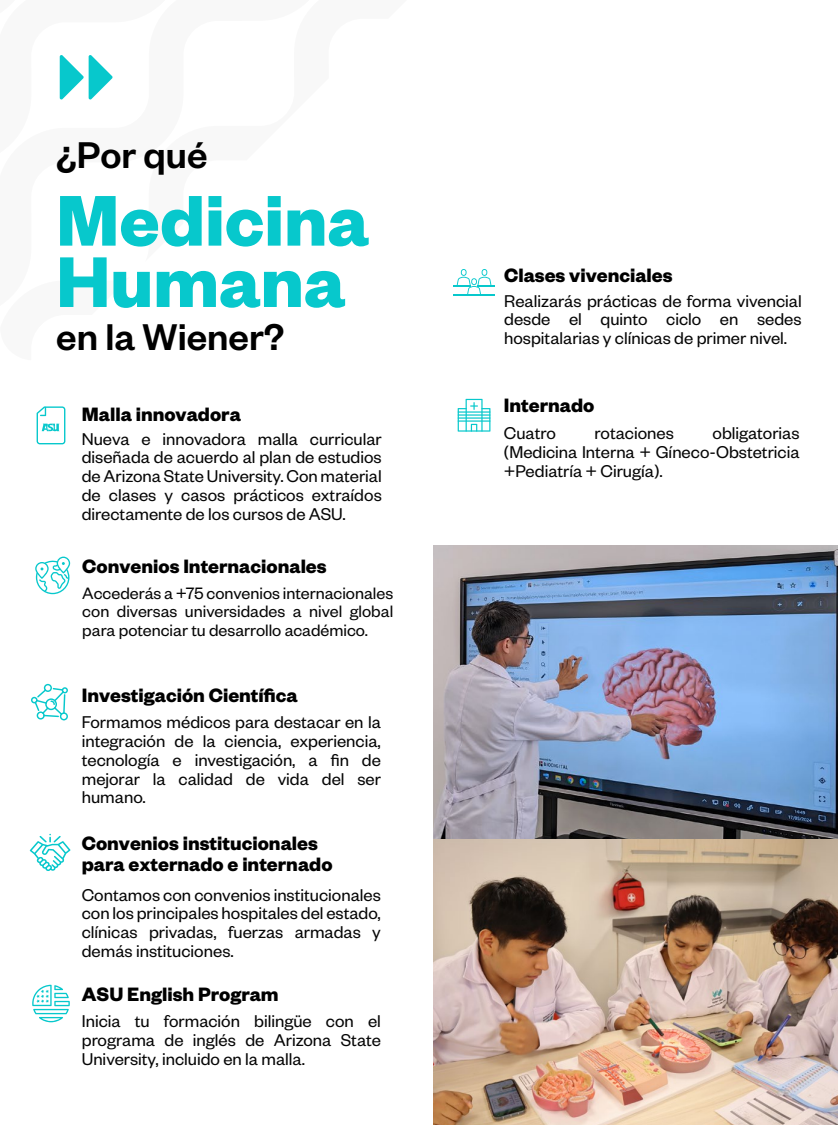
<style>
.page{position:relative;width:838px;height:1125px;background:#fff}
.page>*{position:absolute;margin:0;border:0;box-sizing:border-box;transform-origin:0 0}
.t1{font:700 78.75px/61.4px "Founders Grotesk";color:#07c8cc}
.t2{font:500 40.88px "Founders Grotesk";color:#000}
.t3{font:700 21.25px/20.5px "Founders Grotesk";color:#000}
.t4{font:18.75px/18.8px "Founders Grotesk";color:#060606;text-align:justify}
.t5{font:18.12px/18.8px "Founders Grotesk";color:#060606;text-align:justify}
</style>
<div class="page">
<svg style="left:60px;top:55px;width:53px;height:45px"></svg>
<svg style="left:32px;top:985px;width:38px;height:37px"></svg>
<svg style="left:37px;top:406px;width:28px;height:38px"></svg>
<svg style="left:35px;top:557px;width:35px;height:37px"></svg>
<svg style="left:31px;top:684px;width:37px;height:36px"></svg>
<svg style="left:30px;top:834px;width:40px;height:37px"></svg>
<svg style="left:457px;top:399px;width:33px;height:33px"></svg>
<img style="left:433px;top:545px;width:405px;height:580px">
<hr style="left:453px;top:294px;width:41px;height:2px;background:#07c8cc">
<svg style="left:453px;top:269px;width:41px;height:25px"></svg>
<h2 class="t2" style="left:56px;top:129px;width:153px">¿Por qué</h2>
<h1 class="t1" style="left:56px;top:186px;width:314px">Medicina<br>Humana</h1>
<h2 class="t2" style="left:56px;top:312px;width:230px">en la Wiener?</h2>
<p class="t3" style="left:82px;top:403px;width:161px">Malla innovadora</p>
<p class="t4" style="left:82px;top:428px;width:301px">Nueva e innovadora malla curricular diseñada de acuerdo al plan de estudios de Arizona State University. Con material de clases y casos prácticos extraídos directamente de los cursos de ASU.</p>
<p class="t3" style="left:82px;top:555px;width:246px">Convenios Internacionales</p>
<p class="t5" style="left:82px;top:582px;width:312px">Accederás a +75 convenios internacionales con diversas universidades a nivel global para potenciar tu desarrollo académico.</p>
<p class="t3" style="left:82px;top:683px;width:217px">Investigación Científica</p>
<p class="t4" style="left:82px;top:712px;width:300px">Formamos médicos para destacar en la integración de la ciencia, experiencia, tecnología e investigación, a fin de mejorar la calidad de vida del ser humano.</p>
<p class="t3" style="left:82px;top:832px;width:252px">Convenios institucionales para externado e internado</p>
<p class="t4" style="left:82px;top:884px;width:300px">Contamos con convenios institucionales con los principales hospitales del estado, clínicas privadas, fuerzas armadas y demás instituciones.</p>
<p class="t3" style="left:82px;top:982px;width:198px">ASU English Program</p>
<p class="t4" style="left:82px;top:1011px;width:300px">Inicia tu formación bilingüe con el programa de inglés de Arizona State University, incluido en la malla.</p>
<p class="t3" style="left:504px;top:263px;width:170px">Clases vivenciales</p>
<p class="t4" style="left:504px;top:290px;width:299px">Realizarás prácticas de forma vivencial desde el quinto ciclo en sedes hospitalarias y clínicas de primer nivel.</p>
<p class="t3" style="left:504px;top:394px;width:92px">Internado</p>
<p class="t4" style="left:504px;top:423px;width:53px">Cuatro</p>
<p class="t4" style="left:594px;top:423px;width:81px">rotaciones</p>
<p class="t4" style="left:504px;top:423px;width:297px;text-indent:209px">obligatorias (Medicina Interna + Gíneco-Obstetricia +Pediatría + Cirugía).</p>
</div>
